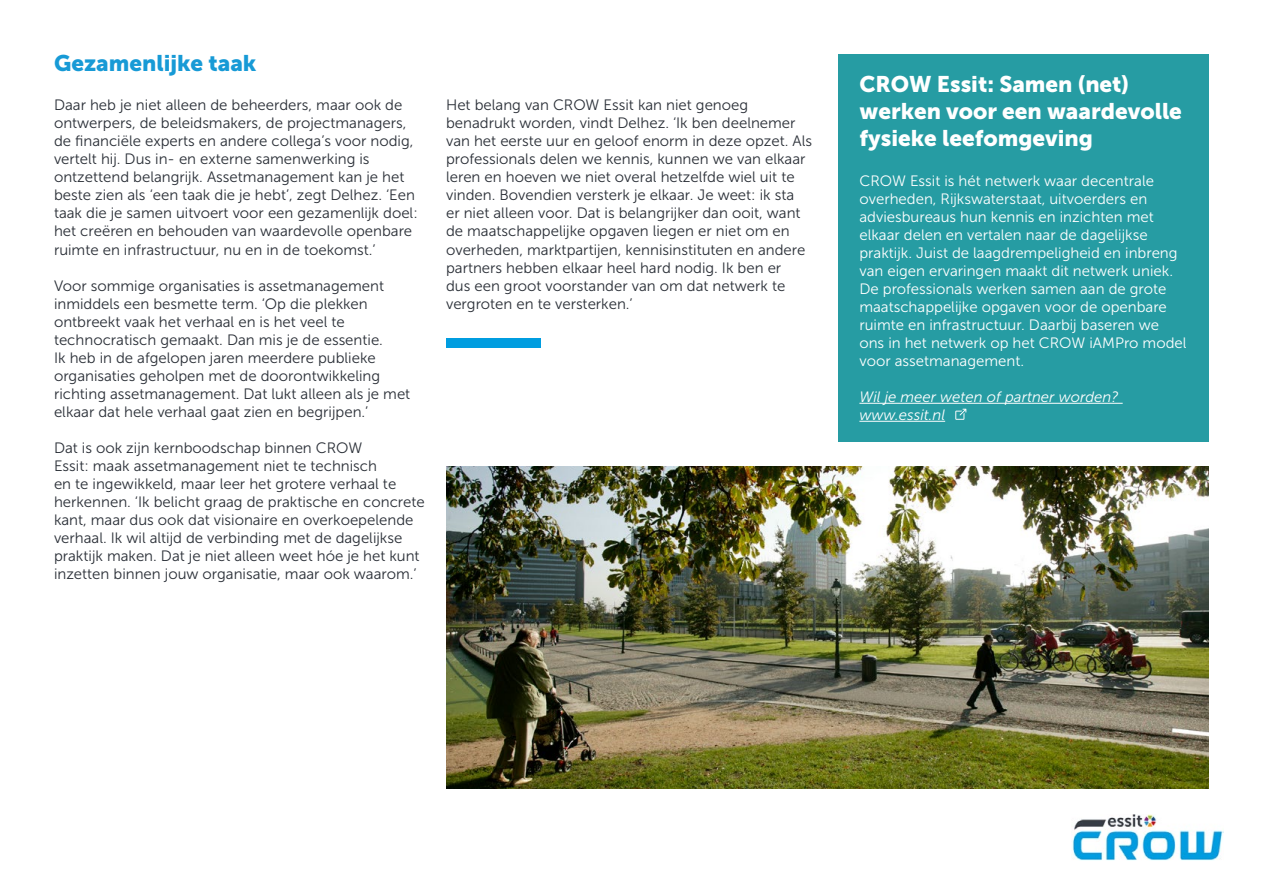
<style>
.page{position:relative;width:1263px;height:893px;background:#fff}
.page>*{position:absolute;margin:0;border:0;box-sizing:border-box;transform-origin:0 0}
.t1{font:22.5px/27px "Museo Sans 900";color:#fff}
.t2{font:22.5px "Museo Sans 900";color:#179ad6}
.t3{font:15px/18px "Museo Sans 300";color:#292e36}
.t4{font:15px/18px "Museo Sans 300";color:#fff}
.t5{font:italic 15px/18px "Museo Sans 300";color:#fff}
</style>
<div class="page">
<img style="left:1072px;top:814px;width:151px;height:46px">
<div style="left:838px;top:54px;width:371px;height:387px;background:#269ca3"></div>
<hr style="left:859px;top:403px;width:264px;height:1px;background:#fff">
<hr style="left:859px;top:421px;width:86px;height:1px;background:#fff">
<svg style="left:955px;top:409px;width:11px;height:11px"></svg>
<div style="left:446px;top:338px;width:94px;height:10px;background:#009de0"></div>
<img style="left:446px;top:467px;width:763px;height:321px">
<h1 class="t2" style="left:54px;top:50px;width:204px">Gezamenlijke taak</h1>
<p class="t3" style="left:54px;top:96px;width:365px">Daar heb je niet alleen de beheerders, maar ook de ontwerpers, de beleidsmakers, de projectmanagers, de financiële experts en andere collega’s voor nodig, vertelt hij. Dus in- en externe samenwerking is ontzettend belangrijk. Assetmanagement kan je het beste zien als ‘een taak die je hebt’, zegt Delhez. ‘Een taak die je samen uitvoert voor een gezamenlijk doel: het creëren en behouden van waardevolle openbare ruimte en infrastructuur, nu en in de toekomst.’</p>
<p class="t3" style="left:54px;top:276px;width:358px">Voor sommige organisaties is assetmanagement inmiddels een besmette term. ‘Op die plekken ontbreekt vaak het verhaal en is het veel te technocratisch gemaakt. Dan mis je de essentie.<br>Ik heb in de afgelopen jaren meerdere publieke organisaties geholpen met de doorontwikkeling richting assetmanagement. Dat lukt alleen als je met elkaar dat hele verhaal gaat zien en begrijpen.’</p>
<p class="t3" style="left:54px;top:438px;width:372px">Dat is ook zijn kernboodschap binnen CROW<br>Essit: maak assetmanagement niet te technisch<br>en te ingewikkeld, maar leer het grotere verhaal te herkennen. ‘Ik belicht graag de praktische en concrete kant, maar dus ook dat visionaire en overkoepelende verhaal. Ik wil altijd de verbinding met de dagelijkse praktijk maken. Dat je niet alleen weet hóe je het kunt inzetten binnen jouw organisatie, maar ook waarom.’</p>
<p class="t3" style="left:446px;top:96px;width:367px">Het belang van CROW Essit kan niet genoeg benadrukt worden, vindt Delhez. ‘Ik ben deelnemer van het eerste uur en geloof enorm in deze opzet. Als professionals delen we kennis, kunnen we van elkaar leren en hoeven we niet overal hetzelfde wiel uit te vinden. Bovendien versterk je elkaar. Je weet: ik sta<br>er niet alleen voor. Dat is belangrijker dan ooit, want de maatschappelijke opgaven liegen er niet om en overheden, marktpartijen, kennisinstituten en andere partners hebben elkaar heel hard nodig. Ik ben er<br>dus een groot voorstander van om dat netwerk te vergroten en te versterken.’</p>
<h1 class="t1" style="left:859px;top:71px;width:324px">CROW Essit: Samen (net) werken voor een waardevolle fysieke leefomgeving</h1>
<p class="t4" style="left:859px;top:172px;width:329px">CROW Essit is hét netwerk waar decentrale overheden, Rijkswaterstaat, uitvoerders en adviesbureaus hun kennis en inzichten met elkaar delen en vertalen naar de dagelijkse praktijk. Juist de laagdrempeligheid en inbreng van eigen ervaringen maakt dit netwerk uniek.<br>De professionals werken samen aan de grote maatschappelijke opgaven voor de openbare ruimte en infrastructuur. Daarbij baseren we ons in het netwerk op het CROW iAMPro model voor assetmanagement.</p>
<p class="t5" style="left:859px;top:388px;width:261px">Wil je meer weten of partner worden? www.essit.nl</p>
</div>
